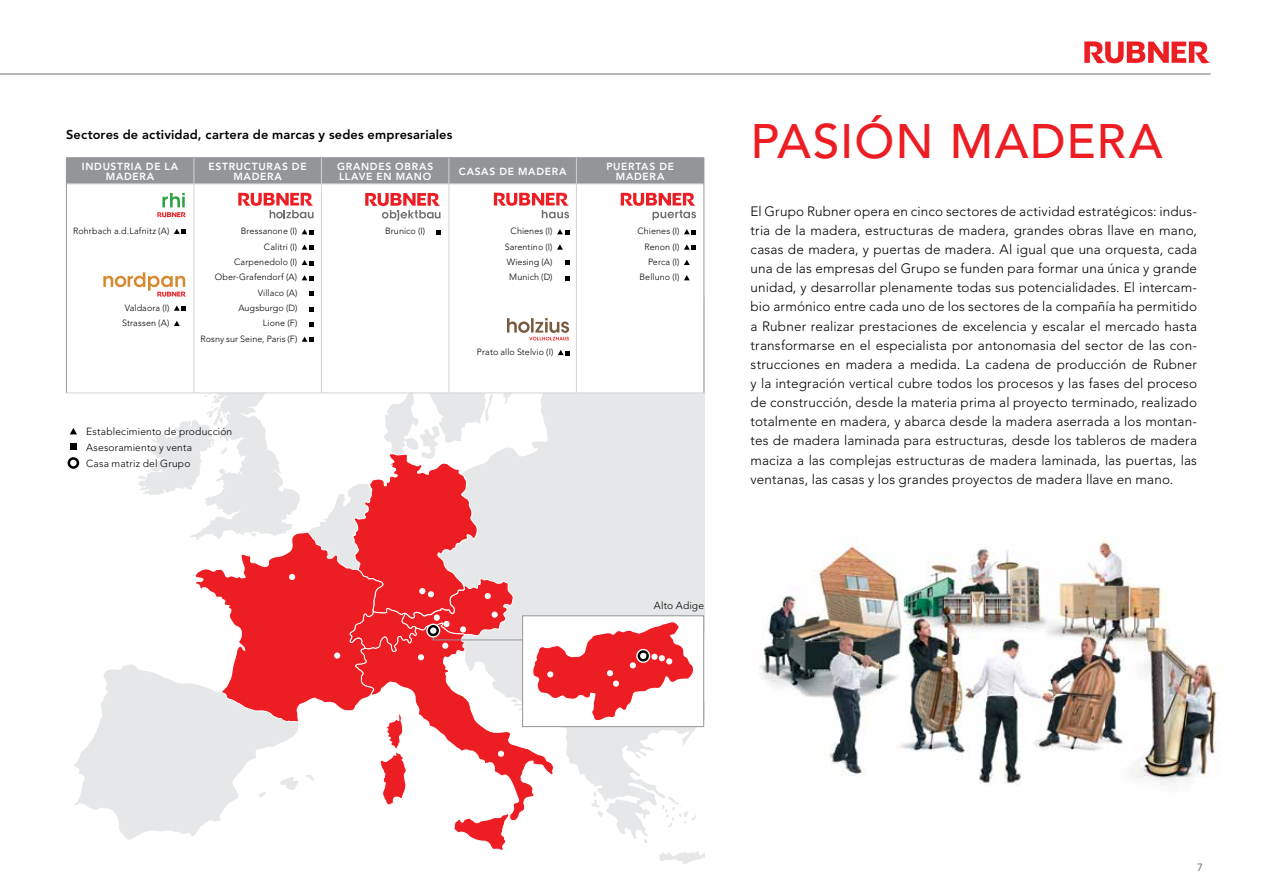
<style>
.page{position:relative;width:1263px;height:893px;background:#fff}
.page>*{position:absolute;margin:0;border:0;box-sizing:border-box;transform-origin:0 0}
.t1{font:500 48px "Avenir LT Std";letter-spacing:.02em;color:#ed1d24}
.t2{font:300 13.5px/19.2px "Avenir LT Std";letter-spacing:.015em;color:#000;text-align:justify}
.t3{font:800 12.75px "Avenir LT Std";letter-spacing:.01em;color:#000}
.t4{font:10.5px "Avenir LT Std";color:#6d6e71}
.t5{font:800 10.2px/10.2px "Avenir LT Std";letter-spacing:.065em;color:#fff;text-align:center}
.t6{font:300 10.2px "Avenir LT Std";letter-spacing:.02em;color:#000}
.t7{font:300 9px/15.3px "Avenir LT Std";letter-spacing:.01em;color:#000;text-align:right}
</style>
<div class="page">
<img style="left:760px;top:539px;width:461px;height:246px">
<hr style="left:0;top:74px;width:1210px;height:1px;background:#6d6e71">
<svg style="left:1084px;top:41px;width:126px;height:22px"></svg>
<svg style="left:74px;top:434px;width:29px;height:376px"></svg>
<svg style="left:67px;top:185px;width:637px;height:208px"></svg>
<hr style="left:67px;top:184px;width:127px;height:1px;background:#d1d3d4">
<hr style="left:194px;top:184px;width:127px;height:1px;background:#d1d3d4">
<hr style="left:194px;top:184px;width:1px;height:209px;background:#d1d3d4">
<hr style="left:321px;top:184px;width:128px;height:1px;background:#d1d3d4">
<hr style="left:321px;top:184px;width:1px;height:209px;background:#d1d3d4">
<hr style="left:449px;top:184px;width:127px;height:1px;background:#d1d3d4">
<hr style="left:449px;top:184px;width:1px;height:209px;background:#d1d3d4">
<hr style="left:576px;top:184px;width:128px;height:1px;background:#d1d3d4">
<hr style="left:576px;top:184px;width:1px;height:209px;background:#d1d3d4">
<hr style="left:66px;top:393px;width:128px;height:1px;background:#d1d3d4">
<hr style="left:66px;top:157px;width:128px;height:1px;background:#939598">
<hr style="left:194px;top:157px;width:127px;height:1px;background:#939598">
<hr style="left:321px;top:157px;width:128px;height:1px;background:#939598">
<hr style="left:449px;top:157px;width:127px;height:1px;background:#939598">
<hr style="left:576px;top:157px;width:128px;height:1px;background:#939598">
<div style="left:66px;top:158px;width:639px;height:26px;background:#939598"></div>
<hr style="left:66px;top:184px;width:1px;height:209px;background:#939598">
<hr style="left:704px;top:184px;width:1px;height:209px;background:#939598">
<svg style="left:157px;top:193px;width:29px;height:24px"></svg>
<svg style="left:174px;top:229px;width:12px;height:5px"></svg>
<svg style="left:238px;top:193px;width:76px;height:25px"></svg>
<svg style="left:302px;top:229px;width:12px;height:5px"></svg>
<svg style="left:302px;top:245px;width:12px;height:5px"></svg>
<svg style="left:302px;top:260px;width:12px;height:5px"></svg>
<svg style="left:557px;top:229px;width:12px;height:5px"></svg>
<svg style="left:557px;top:244px;width:12px;height:6px"></svg>
<svg style="left:565px;top:261px;width:4px;height:4px"></svg>
<svg style="left:494px;top:193px;width:75px;height:25px"></svg>
<svg style="left:621px;top:193px;width:75px;height:27px"></svg>
<svg style="left:684px;top:229px;width:12px;height:5px"></svg>
<svg style="left:684px;top:244px;width:12px;height:6px"></svg>
<svg style="left:684px;top:260px;width:12px;height:5px"></svg>
<svg style="left:365px;top:193px;width:75px;height:28px"></svg>
<svg style="left:436px;top:230px;width:4px;height:4px"></svg>
<svg style="left:66px;top:456px;width:15px;height:14px"></svg>
<svg style="left:68px;top:457px;width:11px;height:12px"></svg>
<div style="left:70px;top:460px;width:7px;height:6px;background:#fff;border-radius:50%"></div>
<div style="left:70px;top:444px;width:7px;height:6px;background:#000"></div>
<svg style="left:70px;top:428px;width:7px;height:6px"></svg>
<svg style="left:103px;top:272px;width:601px;height:592px"></svg>
<p class="t3" style="left:66px;top:127px;width:388px">Sectores de actividad, cartera de marcas y sedes empresariales</p>
<p class="t5" style="left:82px;top:161px;width:98px">INDUSTRIA DE LA<br>MADERA</p>
<p class="t5" style="left:209px;top:161px;width:99px">ESTRUCTURAS DE<br>MADERA</p>
<p class="t5" style="left:337px;top:161px;width:98px;text-align:left">GRANDES OBRAS<br>LLAVE EN MANO</p>
<p class="t5" style="left:459px;top:166px;width:109px">CASAS DE MADERA</p>
<p class="t5" style="left:606px;top:161px;width:69px">PUERTAS DE<br>MADERA</p>
<p class="t7" style="left:73px;top:223px;width:98px">Rohrbach a. d. Lafnitz (A)</p>
<p class="t7" style="left:201px;top:224px;width:98px">Bressanone (I)<br>Calitri (I)<br>Carpenedolo (I)<br>Ober-Grafendorf (A)<br>Villaco (A)<br>Augsburgo (D)<br>Lione (F)<br>Rosny sur Seine, Paris (F)</p>
<p class="t7" style="left:505px;top:224px;width:49px">Chienes (I)<br>Sarentino (I)<br>Wiesing (A)<br>Munich (D)</p>
<p class="t7" style="left:637px;top:224px;width:44px">Chienes (I)<br>Renon (I)<br>Perca (I)<br>Belluno (I)</p>
<p class="t7" style="left:385px;top:224px;width:42px">Brunico (I)</p>
<p class="t7" style="left:122px;top:300px;width:49px;text-align:left">Valdaora (I)<br>Strassen (A)</p>
<p class="t6" style="left:86px;top:425px;width:148px">Establecimiento de producción</p>
<p class="t6" style="left:86px;top:442px;width:107px">Asesoramiento y venta</p>
<p class="t6" style="left:86px;top:457px;width:106px">Casa matriz del Grupo</p>
<p class="t7" style="left:477px;top:344px;width:78px">Prato allo Stelvio (I)</p>
<p class="t6" style="left:654px;top:600px;width:52px">Alto Adige</p>
<h1 class="t1" style="left:750px;top:114px;width:413px">PASIÓN MADERA</h1>
<p class="t2" style="left:750px;top:202px;width:448px">El Grupo Rubner opera en cinco sectores de actividad estratégicos: indus&shy;tria de la madera, estructuras de madera, grandes obras llave en mano, casas de madera, y puertas de madera. Al igual que una orquesta, cada una de las empresas del Grupo se funden para formar una única y grande unidad, y desarrollar plenamente todas sus potencialidades. El intercam&shy;bio armónico entre cada uno de los sectores de la compañía ha permitido a Rubner realizar prestaciones de excelencia y escalar el mercado hasta transformarse en el especialista por antonomasia del sector de las con&shy;strucciones en madera a medida. La cadena de producción de Rubner y la integración vertical cubre todos los procesos y las fases del proceso de construcción, desde la materia prima al proyecto terminado, realizado totalmente en madera, y abarca desde la madera aserrada a los montan&shy;tes de madera laminada para estructuras, desde los tableros de madera maciza a las complejas estructuras de madera laminada, las puertas, las ventanas, las casas y los grandes proyectos de madera llave en mano.</p>
<p class="t4" style="left:1197px;top:862px;width:7px">7</p>
</div>
